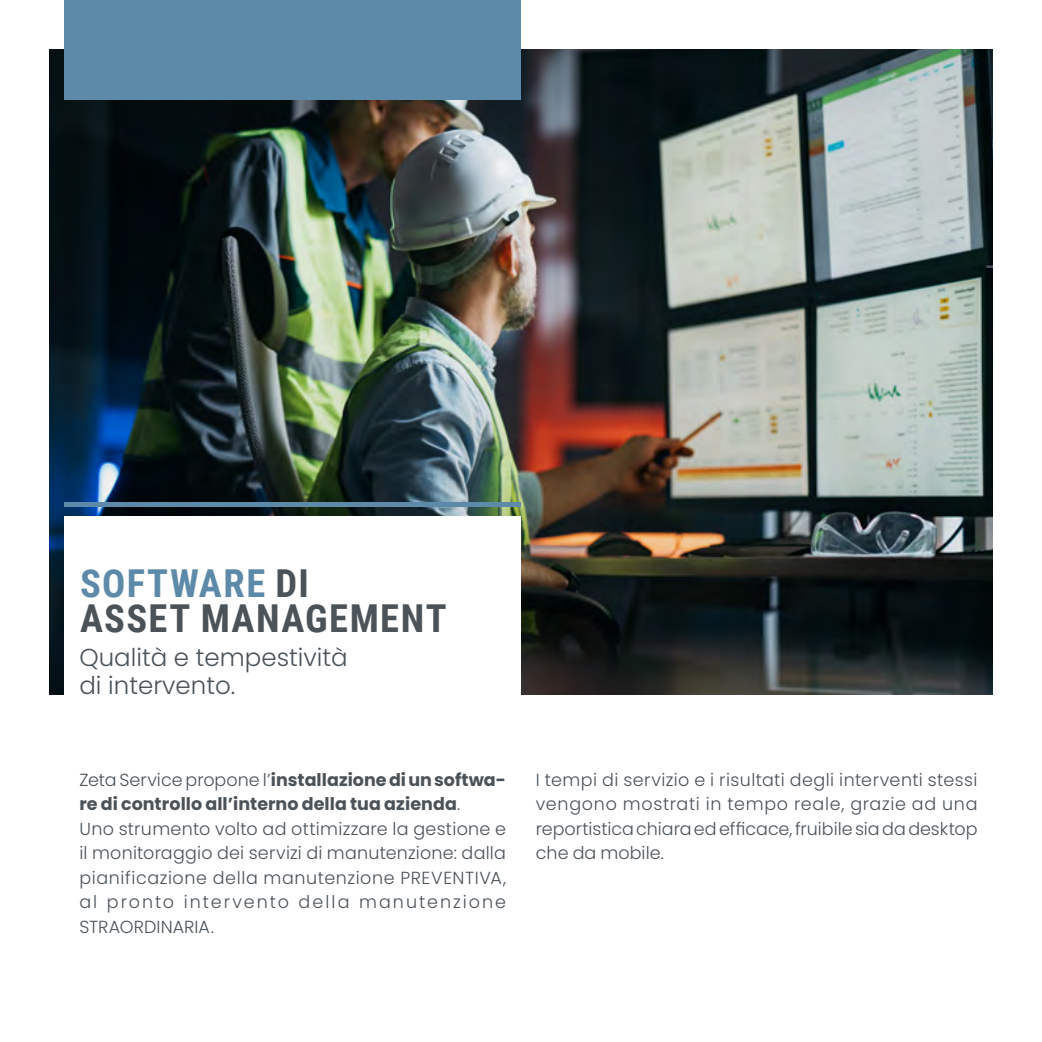
<style>
.page{position:relative;width:1042px;height:1042px;background:#fff}
.page>*{position:absolute;margin:0;border:0;box-sizing:border-box;transform-origin:0 0}
.t1{font:700 38.5px/35px "Roboto Condensed";letter-spacing:.04em;color:#4b5359}
.t2{font:300 24.5px/28px "Poppins";color:#4b5359}
.t3{font:300 17.5px/24.5px "Poppins";letter-spacing:.015em;color:#4b5359}
.s1{color:#5d8aa8}
.s2{font-weight:700}
</style>
<div class="page">
<img style="left:50px;top:50px;width:942px;height:644px">
<div style="left:64px;top:0;width:457px;height:99px;background:#5d8aa8"></div>
<div style="left:64px;top:516px;width:457px;height:213px;background:#fff"></div>
<div style="left:64px;top:502px;width:457px;height:5px;background:#5d8aa8"></div>
<h1 class="t1" style="left:80px;top:565px;width:368px"><span class="s1">SOFTWARE</span> DI<br>ASSET MANAGEMENT</h1>
<h2 class="t2" style="left:79px;top:643px;width:270px">Qualità e tempestività di intervento.</h2>
<p class="t3" style="left:79px;top:767px;width:428px">Zeta Service propone l’<span class="s2">installazione di un softwa&shy;re di controllo all’interno della tua azienda</span>.<br>Uno strumento volto ad ottimizzare la gestione e il monitoraggio dei servizi di manutenzione: dalla pianificazione della manutenzione PREVENTIVA, al pronto intervento della manutenzione STRAORDINARIA.</p>
<p class="t3" style="left:536px;top:767px;width:443px;text-align:justify">I tempi di servizio e i risultati degli interventi stessi vengono mostrati in tempo reale, grazie ad una reportistica chiara ed efficace, fruibile sia da desktop che da mobile.</p>
</div>
